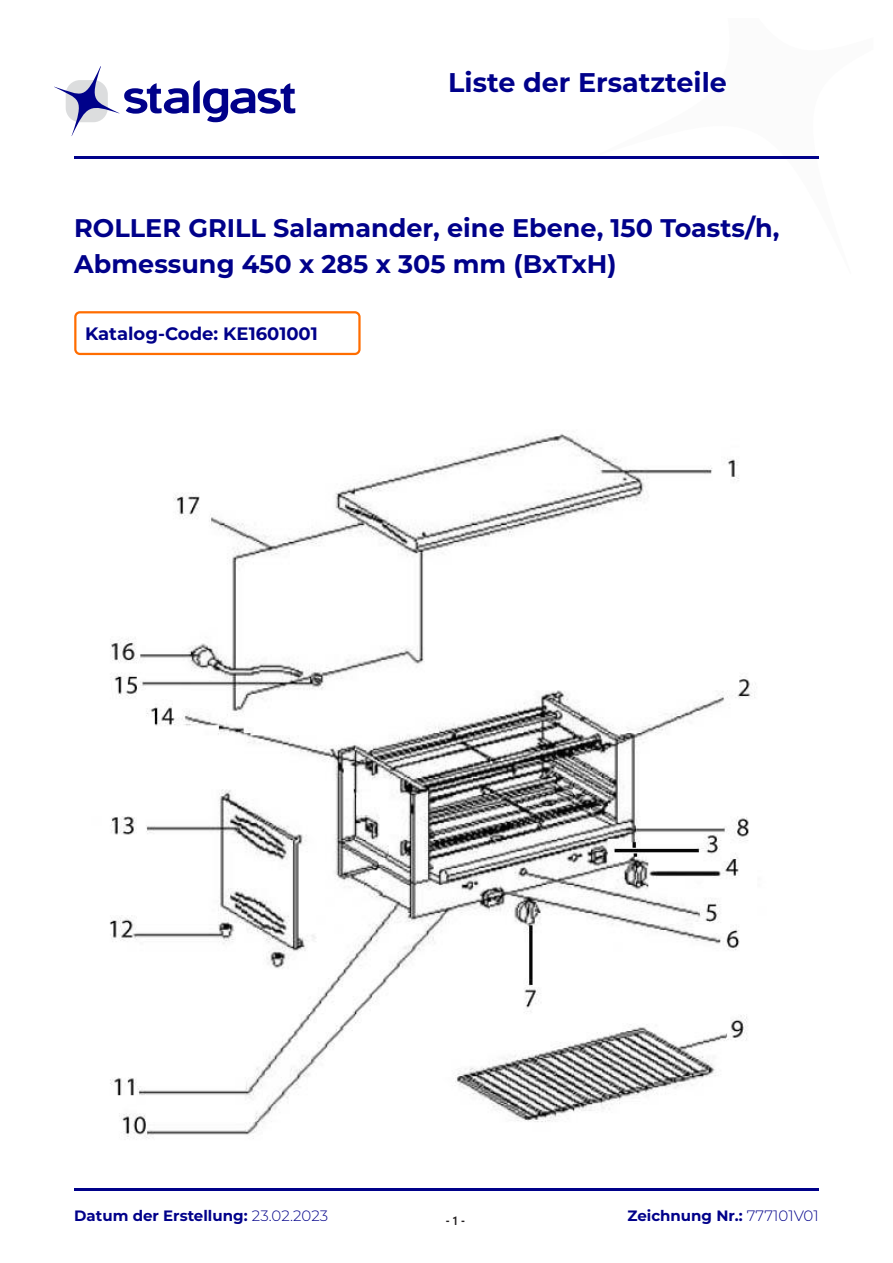
<style>
.page{position:relative;width:893px;height:1263px;background:#fff}
.page>*{position:absolute;margin:0;border:0;box-sizing:border-box;transform-origin:0 0}
.t1{font:700 27px "Montserrat";color:#00018a}
.t2{font:700 25.5px/36px "Montserrat";color:#00018a}
.t3{font:700 18px "Montserrat";color:#00018a}
.t4{font:700 15px "Montserrat";color:#00018a}
.t5{font:700 12px "Roboto";color:#231f20;scale:.86 1}
.s1{font-weight:300}
</style>
<div class="page">
<svg style="left:54px;top:66px;width:241px;height:70px"></svg>
<hr style="left:74px;top:156px;width:745px;height:2px;background:#00018a">
<hr style="left:74px;top:1188px;width:745px;height:3px;background:#00018a">
<div style="left:74px;top:311px;width:287px;height:44px;border:2px solid #ff6d00;border-radius:5px"></div>
<img style="left:109px;top:433px;width:647px;height:707px">
<p class="t1" style="left:448px;top:63px;width:280px">Liste der Ersatzteile</p>
<p class="t2" style="left:74px;top:209px;width:707px">ROLLER GRILL Salamander, eine Ebene, 150 Toasts/h,<br>Abmessung 450 x 285 x 305 mm (BxTxH)</p>
<p class="t3" style="left:85px;top:320px;width:234px">Katalog-Code: KE1601001</p>
<p class="t4" style="left:74px;top:1205px;width:255px">Datum der Erstellung: <span class="s1">23.02.2023</span></p>
<p class="t5" style="left:446px;top:1212px;width:24px">- 1 -</p>
<p class="t4" style="left:627px;top:1205px;width:193px">Zeichnung Nr.: <span class="s1">777101V01</span></p>
</div>
